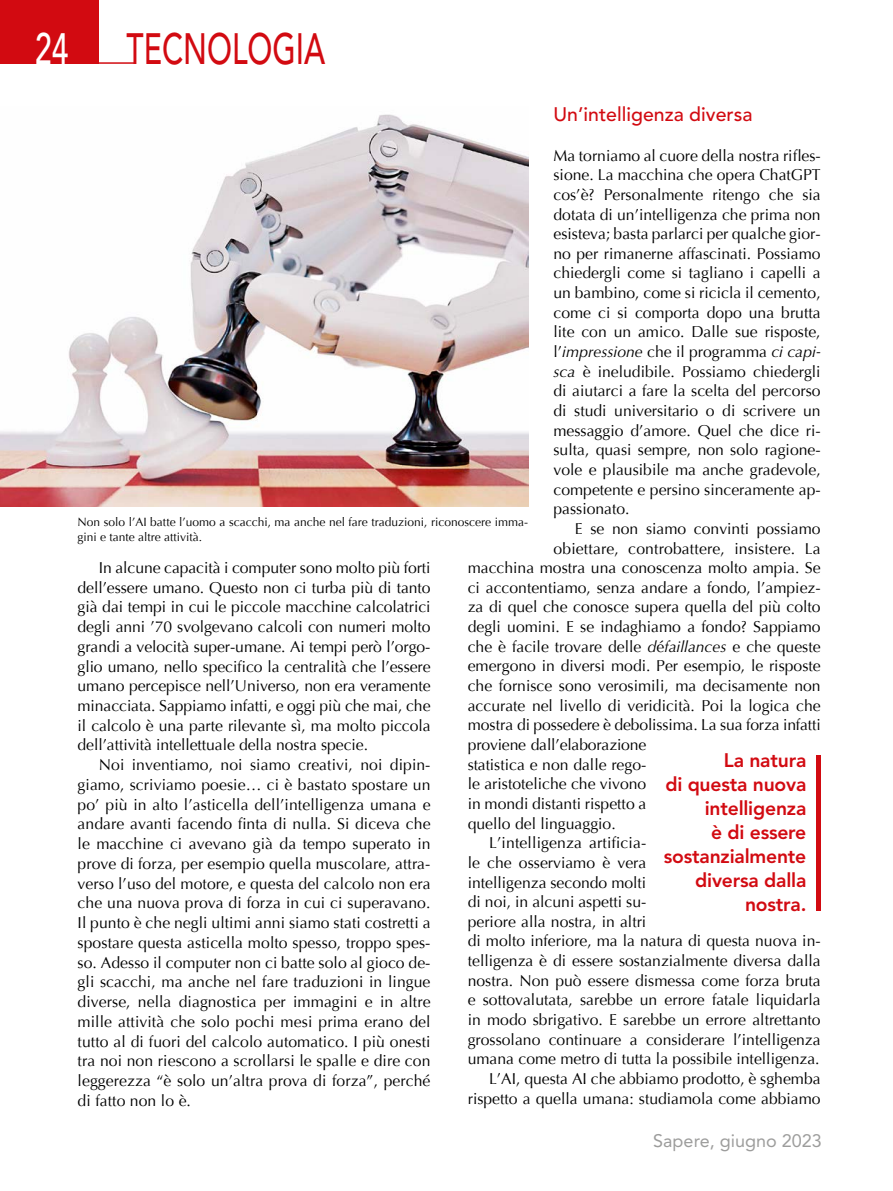
<style>
.page{position:relative;width:893px;height:1191px;background:#fff}
.page>*{position:absolute;margin:0;border:0;box-sizing:border-box;transform-origin:0 0}
.t1{font:500 43.5px "Avenir";color:#d20a11;scale:.69 1}
.t2{font:500 43.5px "Avenir";color:#fff;scale:.69 1}
.t3{font:800 19.5px/24px "Avenir";letter-spacing:-.01em;color:#d20a11;text-align:right}
.t4{font:500 19.5px "Avenir";color:#d20a11}
.t5{font:18px "Avenir";color:#9d9d9c}
.t6{font:15.75px/19.8px "Optima";color:#000;text-align:justify}
.t7{font:12px/14.4px "Optima";color:#000}
.s1{font-style:italic}
</style>
<div class="page">
<div style="left:0;top:0;width:99px;height:64px;background:#d20a11"></div>
<hr style="left:99px;top:62px;width:35px;height:2px;background:#d20a11">
<div style="left:816px;top:755px;width:5px;height:155px;background:#d20a11"></div>
<img style="left:0;top:114px;width:528px;height:392px">
<h1 class="t2" style="left:35px;top:24px;width:50px">24</h1>
<h1 class="t1" style="left:126px;top:24px;width:290px">TECNOLOGIA</h1>
<p class="t4" style="left:553px;top:103px;width:200px">Un’intelligenza diversa</p>
<p class="t6" style="left:553px;top:146px;width:269px">Ma torniamo al cuore della nostra rifles&shy;sione. La macchina che opera ChatGPT cos’è? Personalmente ritengo che sia dotata di un’intelligenza che prima non esisteva; basta parlarci per qualche gior&shy;no per rimanerne affascinati. Possiamo chiedergli come si tagliano i capelli a un bambino, come si ricicla il cemento, come ci si comporta dopo una brutta lite con un amico. Dalle sue risposte, l’<span class="s1">impressione</span> che il programma <span class="s1">ci capi&shy;sca</span> è ineludibile. Possiamo chiedergli di aiutarci a fare la scelta del percorso di studi universitario o di scrivere un messaggio d’amore. Quel che dice ri&shy;sulta, quasi sempre, non solo ragione&shy;vole e plausibile ma anche gradevole, competente e persino sinceramente ap&shy;passionato.</p>
<p class="t6" style="left:575px;top:519px;width:247px">E se non siamo convinti possiamo</p>
<p class="t6" style="left:553px;top:538px;width:269px">obiettare, controbattere, insistere. La</p>
<p class="t6" style="left:468px;top:558px;width:354px">macchina mostra una conoscenza molto ampia. Se</p>
<p class="t6" style="left:468px;top:578px;width:354px">ci accontentiamo, senza andare a fondo, l’ampiez-</p>
<p class="t6" style="left:468px;top:597px;width:354px">za di quel che conosce supera quella del più colto</p>
<p class="t6" style="left:468px;top:617px;width:354px">degli uomini. E se indaghiamo a fondo? Sappiamo</p>
<p class="t6" style="left:468px;top:636px;width:354px">che è facile trovare delle <span class="s1">d</span>é<span class="s1">faillances</span> e che queste</p>
<p class="t6" style="left:468px;top:656px;width:354px">emergono in diversi modi. Per esempio, le risposte</p>
<p class="t6" style="left:468px;top:676px;width:354px">che fornisce sono verosimili, ma decisamente non</p>
<p class="t6" style="left:468px;top:695px;width:354px">accurate nel livello di veridicità. Poi la logica che</p>
<p class="t6" style="left:468px;top:715px;width:354px">mostra di possedere è debolissima. La sua forza infatti</p>
<p class="t6" style="left:468px;top:735px;width:180px">proviene dall’elaborazione</p>
<p class="t6" style="left:468px;top:754px;width:180px">statistica e non dalle rego-</p>
<p class="t6" style="left:468px;top:774px;width:180px">le aristoteliche che vivono</p>
<p class="t6" style="left:468px;top:794px;width:180px">in mondi distanti rispetto a</p>
<p class="t6" style="left:468px;top:813px;width:149px">quello del linguaggio.</p>
<p class="t6" style="left:489px;top:833px;width:159px">L’intelligenza artificia-</p>
<p class="t6" style="left:468px;top:853px;width:180px">le che osserviamo è vera</p>
<p class="t6" style="left:468px;top:872px;width:180px">intelligenza secondo molti</p>
<p class="t6" style="left:468px;top:892px;width:180px">di noi, in alcuni aspetti su-</p>
<p class="t6" style="left:468px;top:911px;width:180px">periore alla nostra, in altri</p>
<p class="t6" style="left:468px;top:931px;width:354px">di molto inferiore, ma la natura di questa nuova in-</p>
<p class="t6" style="left:468px;top:951px;width:354px">telligenza è di essere sostanzialmente diversa dalla</p>
<p class="t6" style="left:468px;top:970px;width:354px">nostra. Non può essere dismessa come forza bruta</p>
<p class="t6" style="left:468px;top:990px;width:354px">e sottovalutata, sarebbe un errore fatale liquidarla</p>
<p class="t6" style="left:468px;top:1010px;width:354px">in modo sbrigativo. E sarebbe un errore altrettanto</p>
<p class="t6" style="left:468px;top:1029px;width:354px">grossolano continuare a considerare l’intelligenza</p>
<p class="t6" style="left:468px;top:1049px;width:353px">umana come metro di tutta la possibile intelligenza.</p>
<p class="t6" style="left:489px;top:1069px;width:333px">L’AI, questa AI che abbiamo prodotto, è sghemba</p>
<p class="t6" style="left:468px;top:1088px;width:354px">rispetto a quella umana: studiamola come abbiamo</p>
<p class="t7" style="left:78px;top:515px;width:452px">Non solo l’AI batte l’uomo a scacchi, ma anche nel fare traduzioni, riconoscere imma&shy;gini e tante altre attività.</p>
<p class="t6" style="left:78px;top:558px;width:354px;text-indent:21px">In alcune capacità i computer sono molto più forti dell’essere umano. Questo non ci turba più di tanto già dai tempi in cui le piccole macchine calcolatrici degli anni ’70 svolgevano calcoli con numeri molto grandi a velocità super-umane. Ai tempi però l’orgo&shy;glio umano, nello specifico la centralità che l’essere umano percepisce nell’Universo, non era veramente minacciata. Sappiamo infatti, e oggi più che mai, che il calcolo è una parte rilevante sì, ma molto piccola dell’attività intellettuale della nostra specie.</p>
<p class="t6" style="left:78px;top:755px;width:354px;text-indent:21px">Noi inventiamo, noi siamo creativi, noi dipin&shy;giamo, scriviamo poesie… ci è bastato spostare un po’ più in alto l’asticella dell’intelligenza umana e andare avanti facendo finta di nulla. Si diceva che le macchine ci avevano già da tempo superato in prove di forza, per esempio quella muscolare, attra&shy;verso l’uso del motore, e questa del calcolo non era che una nuova prova di forza in cui ci superavano.<br>Il punto è che negli ultimi anni siamo stati costretti a spostare questa asticella molto spesso, troppo spes&shy;so. Adesso il computer non ci batte solo al gioco de&shy;gli scacchi, ma anche nel fare traduzioni in lingue diverse, nella diagnostica per immagini e in altre mille attività che solo pochi mesi prima erano del tutto al di fuori del calcolo automatico. I più onesti tra noi non riescono a scrollarsi le spalle e dire con leggerezza “è solo un’altra prova di forza”, perché di fatto non lo è.</p>
<p class="t3" style="left:664px;top:748px;width:144px">La natura<br>di questa nuova intelligenza<br>è di essere sostanzialmente diversa dalla nostra.</p>
<p class="t5" style="left:653px;top:1130px;width:170px">Sapere, giugno 2023</p>
</div>
